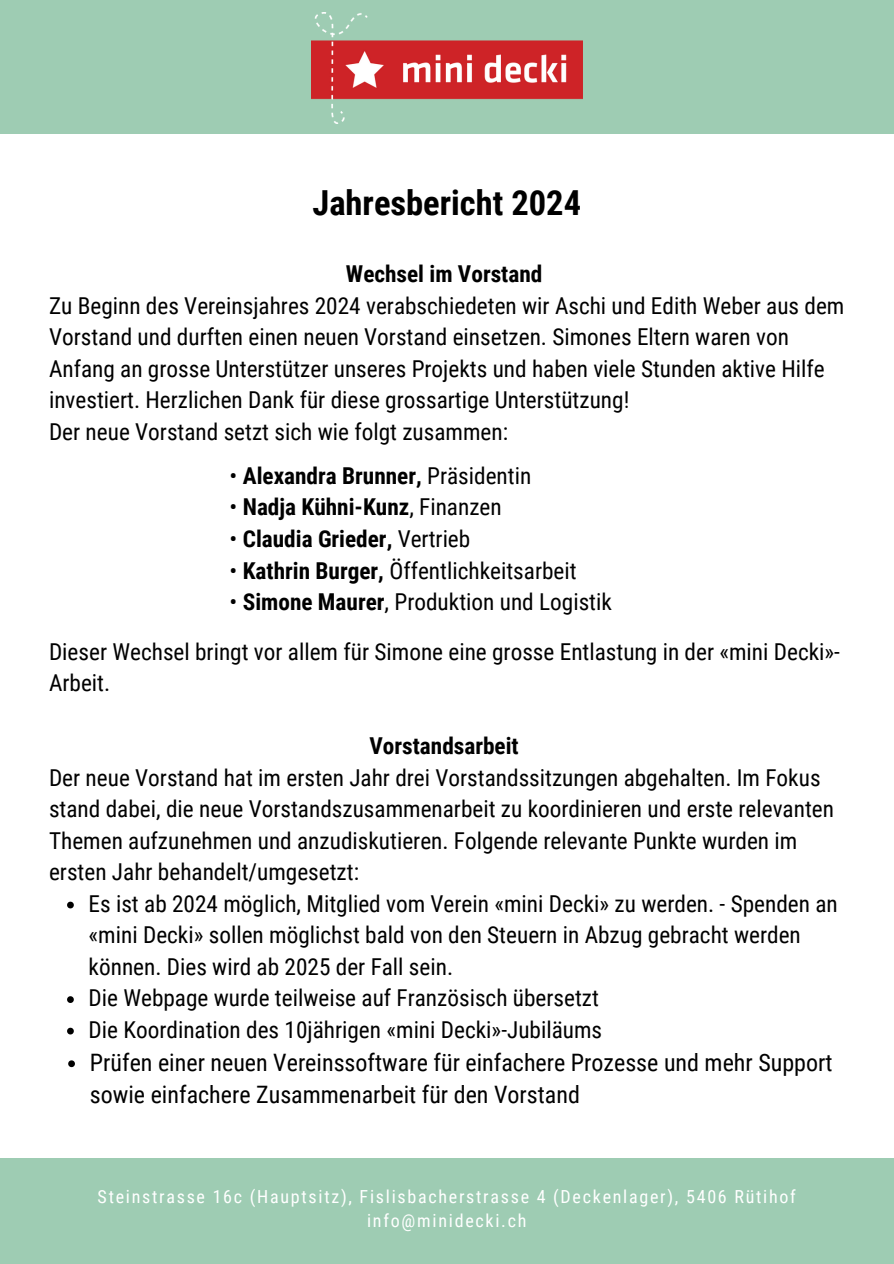
<style>
.page{position:relative;width:894px;height:1264px;background:#fff}
.page>*{position:absolute;margin:0;border:0;box-sizing:border-box;transform-origin:0 0}
.t1{font:700 34.5px "Roboto Condensed";color:#000}
.t2{font:24px/32.7px "Roboto Condensed";color:#000}
.t3{font:23.25px/31.5px "Roboto Condensed";color:#000}
.t4{font:700 23.25px "Roboto Condensed";color:#000}
.t5{font:18px "Roboto Condensed";letter-spacing:.095em;color:#fff}
.s1{font-weight:700}
.s2{font-weight:400}
</style>
<div class="page">
<div style="left:0;top:0;width:893px;height:134px;background:#9eccb3"></div>
<div style="left:0;top:1157px;width:893px;height:106px;background:#9eccb3"></div>
<img style="left:311px;top:13px;width:271px;height:110px">
<svg style="left:67px;top:901px;width:7px;height:7px"></svg>
<svg style="left:67px;top:996px;width:7px;height:6px"></svg>
<svg style="left:67px;top:1027px;width:7px;height:7px"></svg>
<svg style="left:68px;top:1060px;width:7px;height:7px"></svg>
<p class="t1" style="left:312px;top:183px;width:270px">Jahresbericht 2024</p>
<h1 class="t3" style="left:49px;top:258px;width:796px;text-indent:297px"><span class="s1">Wechsel im Vorstand<br></span>Zu Beginn des Vereinsjahres 2024 verabschiedeten wir Aschi und Edith Weber aus dem Vorstand und durften einen neuen Vorstand einsetzen. Simones Eltern waren von Anfang an grosse Unterstützer unseres Projekts und haben viele Stunden aktive Hilfe investiert. Herzlichen Dank für diese grossartige Unterstützung!<br>Der neue Vorstand setzt sich wie folgt zusammen:</h1>
<h2 class="t4" style="left:229px;top:462px;width:303px"><span class="s2">•</span> Alexandra Brunner, <span class="s2">Präsidentin</span></h2>
<h2 class="t4" style="left:229px;top:494px;width:273px"><span class="s2">•</span> Nadja Kühni-Kunz<span class="s2">, Finanzen</span></h2>
<h2 class="t4" style="left:229px;top:525px;width:242px"><span class="s2">•</span> Claudia Grieder, <span class="s2">Vertrieb</span></h2>
<h2 class="t3" style="left:229px;top:555px;width:348px">• <span class="s1">Kathrin Burger,</span> Öffentlichkeitsarbeit</h2>
<h2 class="t3" style="left:229px;top:586px;width:383px">• <span class="s1">Simone Maurer</span>, Produktion und Logistik</h2>
<h2 class="t3" style="left:49px;top:636px;width:792px">Dieser Wechsel bringt vor allem für Simone eine grosse Entlastung in der «mini Decki»-<br>Arbeit.</h2>
<p class="t3" style="left:49px;top:730px;width:786px;text-indent:320px"><span class="s1">Vorstandsarbeit<br></span>Der neue Vorstand hat im ersten Jahr drei Vorstandssitzungen abgehalten. Im Fokus stand dabei, die neue Vorstandszusammenarbeit zu koordinieren und erste relevanten Themen aufzunehmen und anzudiskutieren. Folgende relevante Punkte wurden im ersten Jahr behandelt/umgesetzt:</p>
<p class="t3" style="left:89px;top:888px;width:750px">Es ist ab 2024 möglich, Mitglied vom Verein «mini Decki» zu werden. - Spenden an «mini Decki» sollen möglichst bald von den Steuern in Abzug gebracht werden können. Dies wird ab 2025 der Fall sein.</p>
<p class="t3" style="left:89px;top:982px;width:512px">Die Webpage wurde teilweise auf Französisch übersetzt</p>
<p class="t3" style="left:89px;top:1014px;width:515px">Die Koordination des 10jährigen «mini Decki»-Jubiläums</p>
<p class="t2" style="left:90px;top:1045px;width:744px">Prüfen einer neuen Vereinssoftware für einfachere Prozesse und mehr Support sowie einfachere Zusammenarbeit für den Vorstand</p>
<h2 class="t5" style="left:98px;top:1185px;width:699px">Steinstrasse 16c (Hauptsitz), Fislisbacherstrasse 4 (Deckenlager), 5406 Rütihof</h2>
<h2 class="t5" style="left:367px;top:1210px;width:161px">info@minidecki.ch</h2>
</div>
